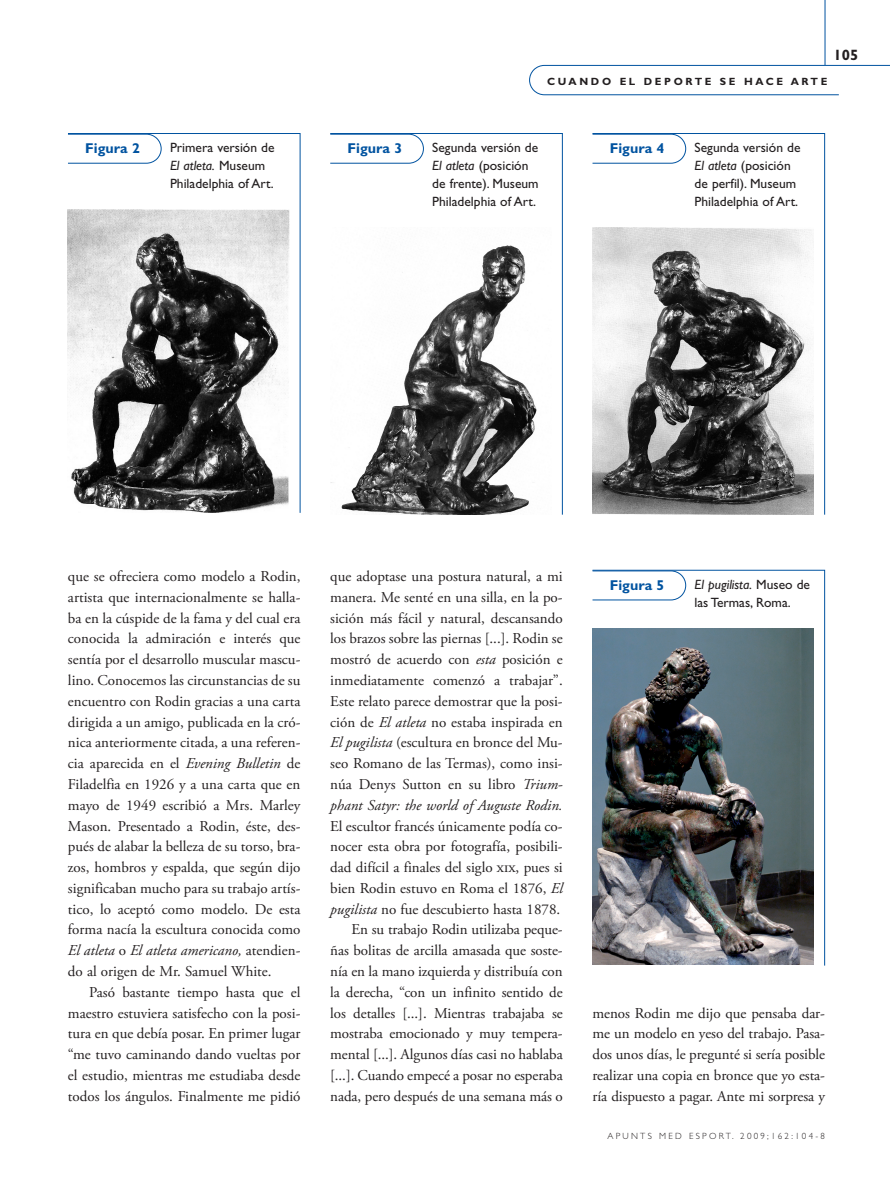
<style>
.page{position:relative;width:890px;height:1184px;background:#fff}
.page>*{position:absolute;margin:0;border:0;box-sizing:border-box;transform-origin:0 0}
._20_Texto_general{font:15px/20.9px "Adobe Garamond Pro";color:#231f20;text-align:justify}
.t1{font:700 15px "Gill Sans Std";color:#231f20}
._29_Fig_ngta{font:700 14.25px "Gill Sans Std";color:#0153a0}
._30_txt_figs{font:13.5px/18px "Gill Sans Std";color:#231f20}
._51_cab{font:700 10.5px "Gill Sans Std";letter-spacing:.25em;color:#231f20}
.t2{font:300 9px "Gill Sans Std";letter-spacing:.25em;color:#231f20}
.s1{font-style:italic}
</style>
<div class="page">
<hr style="left:824px;top:0;width:1px;height:65px;background:#0153a0">
<svg style="left:529px;top:65px;width:361px;height:30px"></svg>
<svg style="left:67px;top:133px;width:234px;height:380px"></svg>
<svg style="left:67px;top:133px;width:95px;height:31px"></svg>
<svg style="left:330px;top:133px;width:233px;height:382px"></svg>
<svg style="left:330px;top:133px;width:94px;height:31px"></svg>
<svg style="left:592px;top:133px;width:233px;height:382px"></svg>
<svg style="left:592px;top:133px;width:94px;height:31px"></svg>
<img style="left:592px;top:569px;width:233px;height:397px">
<svg style="left:592px;top:570px;width:94px;height:30px"></svg>
<p class="_51_cab" style="left:547px;top:75px;width:282px">CUANDO EL DEPORTE SE HACE ARTE</p>
<p class="t1" style="left:833px;top:46px;width:26px">105</p>
<p class="_29_Fig_ngta" style="left:85px;top:140px;width:56px">FIGURA 2</p>
<p class="_30_txt_figs" style="left:170px;top:139px;width:106px">Primera versión de<br><span class="s1">El atleta.</span> Museum<br>Philadelphia of Art.</p>
<p class="_29_Fig_ngta" style="left:347px;top:140px;width:56px">FIGURA 3</p>
<p class="_30_txt_figs" style="left:432px;top:139px;width:108px">Segunda versión de<br><span class="s1">El atleta</span> (posición de frente). Museum<br>Philadelphia of Art.</p>
<p class="_29_Fig_ngta" style="left:610px;top:140px;width:56px">FIGURA 4</p>
<p class="_30_txt_figs" style="left:694px;top:139px;width:107px">Segunda versión de<br><span class="s1">El atleta</span> (posición de perfil). Museum<br>Philadelphia of Art.</p>
<p class="_20_Texto_general" style="left:68px;top:566px;width:234px">que se ofreciera como modelo a Rodin, artista que internacionalmente se halla&shy;ba en la cúspide de la fama y del cual era conocida la admiración e interés que sentía por el desarrollo muscular mascu&shy;lino. Conocemos las circunstancias de su encuentro con Rodin gracias a una carta dirigida a un amigo, publicada en la cró&shy;nica anteriormente citada, a una referen&shy;cia aparecida en el <span class="s1">Evening Bulletin</span> de Filadelfia en 1926 y a una carta que en mayo de 1949 escribió a Mrs. Marley Mason. Presentado a Rodin, éste, des&shy;pués de alabar la belleza de su torso, bra&shy;zos, hombros y espalda, que según dijo significaban mucho para su trabajo artís&shy;tico, lo aceptó como modelo. De esta forma nacía la escultura conocida como <span class="s1">El atleta</span> o <span class="s1">El atleta americano,</span> atendien&shy;do al origen de Mr. Samuel White.</p>
<p class="_20_Texto_general" style="left:68px;top:982px;width:234px;text-indent:21px">Pasó bastante tiempo hasta que el maestro estuviera satisfecho con la posi&shy;tura en que debía posar. En primer lugar “me tuvo caminando dando vueltas por el estudio, mientras me estudiaba desde todos los ángulos. Finalmente me pidió</p>
<p class="_20_Texto_general" style="left:330px;top:566px;width:234px">que adoptase una postura natural, a mi manera. Me senté en una silla, en la po&shy;sición más fácil y natural, descansando los brazos sobre las piernas [...]. Rodin se mostró de acuerdo con <span class="s1">esta</span> posición e inmediatamente comenzó a trabajar”.<br>Este relato parece demostrar que la posi&shy;ción de <span class="s1">El atleta</span> no estaba inspirada en <span class="s1">El pugilista</span> (escultura en bronce del Mu&shy;seo Romano de las Termas), como insi&shy;núa Denys Sutton en su libro <span class="s1">Trium&shy;phant Satyr: the world of Auguste Rodin.<br></span>El escultor francés únicamente podía co&shy;nocer esta obra por fotografía, posibili&shy;dad difícil a finales del siglo xix, pues si bien Rodin estuvo en Roma el 1876, <span class="s1">El pugilista</span> no fue descubierto hasta 1878.</p>
<p class="_20_Texto_general" style="left:330px;top:919px;width:234px;text-indent:21px">En su trabajo Rodin utilizaba peque&shy;ñas bolitas de arcilla amasada que soste&shy;nía en la mano izquierda y distribuía con la derecha, “con un infinito sentido de los detalles [...]. Mientras trabajaba se mostraba emocionado y muy tempera&shy;mental [...]. Algunos días casi no hablaba [...]. Cuando empecé a posar no esperaba nada, pero después de una semana más o</p>
<p class="_29_Fig_ngta" style="left:610px;top:577px;width:56px">FIGURA 5</p>
<p class="_30_txt_figs" style="left:694px;top:575px;width:117px"><span class="s1">El pugilista.</span> Museo de las Termas, Roma.</p>
<p class="_20_Texto_general" style="left:592px;top:1002px;width:234px">menos Rodin me dijo que pensaba dar&shy;me un modelo en yeso del trabajo. Pasa&shy;dos unos días, le pregunté si sería posible realizar una copia en bronce que yo esta&shy;ría dispuesto a pagar. Ante mi sorpresa y</p>
<p class="t2" style="left:607px;top:1130px;width:219px">APUNTS MED ESPORT. 2009;162:104-8</p>
</div>
